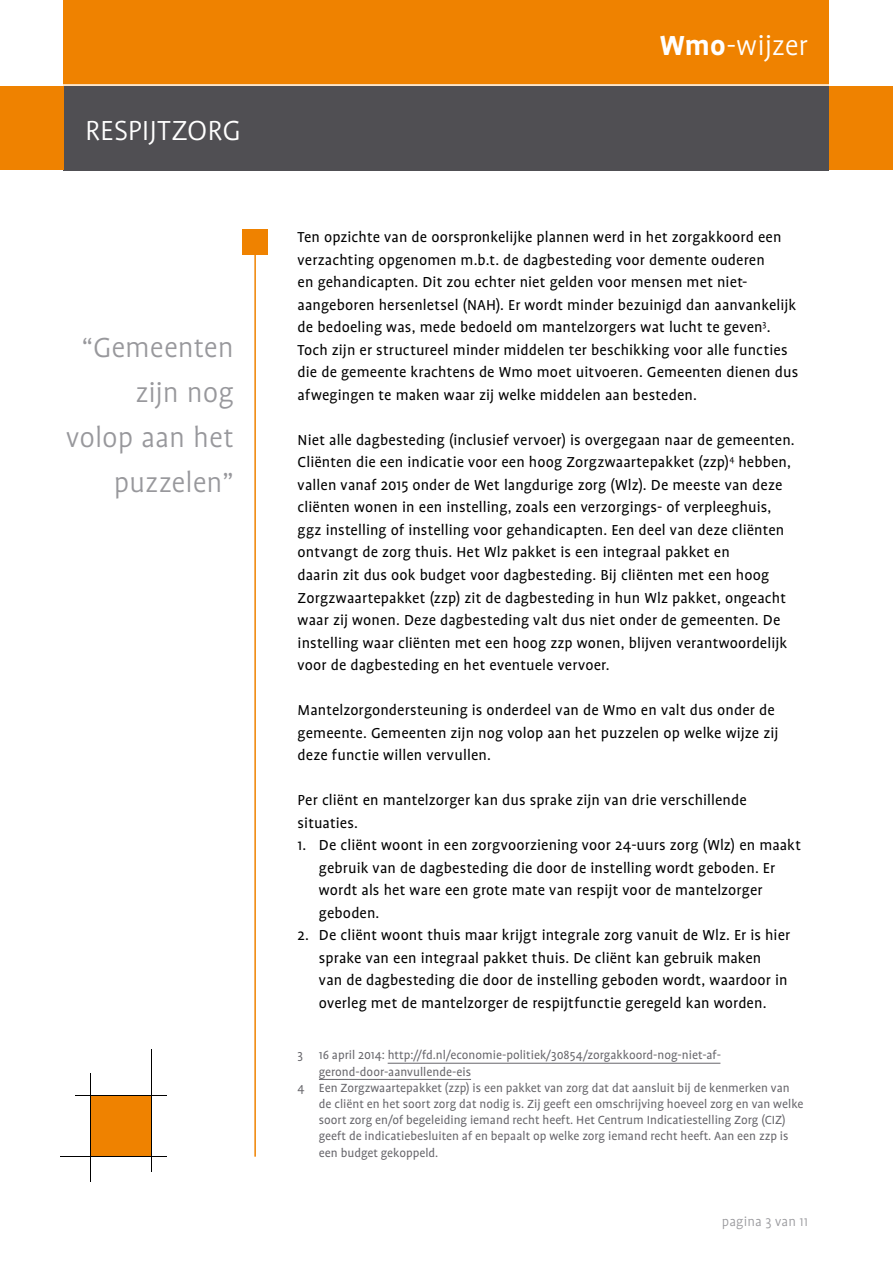
<style>
.page{position:relative;width:893px;height:1263px;background:#fff}
.page>*{position:absolute;margin:0;border:0;box-sizing:border-box;transform-origin:0 0}
.streamer{font:300 31.5px/45px "Profile";color:#98989c;text-align:right}
.t1{font:300 31.5px "Profile";color:#fff}
.brood{font:16.5px/22.5px "Profile";letter-spacing:.005em;color:#000}
.t2{font:300 15px "Profile";letter-spacing:.01em;color:#98989c}
.voetnoot{font:13.5px/16.2px "Profile";color:#68676c}
.s1{font-weight:700}
</style>
<div class="page">
<hr style="left:254px;top:254px;width:2px;height:903px;background:#ef8200">
<div style="left:242px;top:230px;width:25px;height:25px;background:#ef8200"></div>
<div style="left:91px;top:1096px;width:60px;height:60px;background:#ef8200"></div>
<hr style="left:91px;top:1073px;width:1px;height:109px;background:#000">
<hr style="left:151px;top:1049px;width:1px;height:122px;background:#000">
<hr style="left:75px;top:1095px;width:92px;height:1px;background:#000">
<hr style="left:61px;top:1156px;width:106px;height:1px;background:#000">
<hr style="left:388px;top:1063px;width:332px;height:1px;background:#68676c">
<hr style="left:319px;top:1079px;width:152px;height:1px;background:#68676c">
<div style="left:64px;top:85px;width:765px;height:85px;background:#504f53"></div>
<div style="left:64px;top:0;width:765px;height:85px;background:#ef8200"></div>
<div style="left:0;top:86px;width:64px;height:84px;background:#ef8200"></div>
<div style="left:829px;top:86px;width:64px;height:84px;background:#ef8200"></div>
<hr style="left:0;top:84px;width:893px;height:2px;background:#fff">
<h1 class="t1" style="left:85px;top:112px;width:157px">RESPIJTZORG</h1>
<p class="streamer" style="left:66px;top:325px;width:169px">“Gemeenten zijn nog volop aan het puzzelen”</p>
<h1 class="t1" style="left:660px;top:27px;width:150px"><span class="s1">Wmo</span>-wijzer</h1>
<p class="brood" style="left:298px;top:226px;width:502px">Ten opzichte van de oorspronkelijke plannen werd in het zorgakkoord een verzachting opgenomen m.b.t. de dagbesteding voor demente ouderen<br>en gehandicapten. Dit zou echter niet gelden voor mensen met niet&shy;aangeboren hersenletsel (NAH). Er wordt minder bezuinigd dan aanvankelijk de bedoeling was, mede bedoeld om mantelzorgers wat lucht te geven<sup>3</sup>.<br>Toch zijn er structureel minder middelen ter beschikking voor alle functies die de gemeente krachtens de Wmo moet uitvoeren. Gemeenten dienen dus afwegingen te maken waar zij welke middelen aan besteden.</p>
<p class="brood" style="left:298px;top:428px;width:499px">Niet alle dagbesteding (inclusief vervoer) is overgegaan naar de gemeenten.<br>Cliënten die een indicatie voor een hoog Zorgzwaartepakket (zzp)<sup>4</sup> hebben, vallen vanaf 2015 onder de Wet langdurige zorg (Wlz). De meeste van deze cliënten wonen in een instelling, zoals een verzorgings- of verpleeghuis, ggz instelling of instelling voor gehandicapten. Een deel van deze cliënten ontvangt de zorg thuis. Het Wlz pakket is een integraal pakket en<br>daarin zit dus ook budget voor dagbesteding. Bij cliënten met een hoog Zorgzwaartepakket (zzp) zit de dagbesteding in hun Wlz pakket, ongeacht waar zij wonen. Deze dagbesteding valt dus niet onder de gemeenten. De instelling waar cliënten met een hoog zzp wonen, blijven verantwoordelijk voor de dagbesteding en het eventuele vervoer.</p>
<p class="brood" style="left:298px;top:698px;width:482px">Mantelzorgondersteuning is onderdeel van de Wmo en valt dus onder de gemeente. Gemeenten zijn nog volop aan het puzzelen op welke wijze zij deze functie willen vervullen.</p>
<p class="brood" style="left:298px;top:788px;width:451px">Per cliënt en mantelzorger kan dus sprake zijn van drie verschillende situaties.</p>
<p class="brood" style="left:319px;top:833px;width:484px;text-indent:-21px">1. De cliënt woont in een zorgvoorziening voor 24-uurs zorg (Wlz) en maakt gebruik van de dagbesteding die door de instelling wordt geboden. Er wordt als het ware een grote mate van respijt voor de mantelzorger geboden.</p>
<p class="brood" style="left:319px;top:923px;width:473px;text-indent:-21px">2. De cliënt woont thuis maar krijgt integrale zorg vanuit de Wlz. Er is hier sprake van een integraal pakket thuis. De cliënt kan gebruik maken<br>van de dagbesteding die door de instelling geboden wordt, waardoor in overleg met de mantelzorger de respijtfunctie geregeld kan worden.</p>
<p class="voetnoot" style="left:319px;top:1047px;width:404px;text-indent:-21px">3 16 april 2014: http://fd.nl/economie-politiek/30854/zorgakkoord-nog-niet-af&shy;gerond-door-aanvullende-eis</p>
<p class="voetnoot" style="left:319px;top:1079px;width:486px;text-indent:-21px">4 Een Zorgzwaartepakket (zzp) is een pakket van zorg dat dat aansluit bij de kenmerken van de cliënt en het soort zorg dat nodig is. Zij geeft een omschrijving hoeveel zorg en van welke soort zorg en/of begeleiding iemand recht heeft. Het Centrum Indicatiestelling Zorg (CIZ) geeft de indicatiebesluiten af en bepaalt op welke zorg iemand recht heeft. Aan een zzp is een budget gekoppeld.</p>
<p class="t2" style="left:722px;top:1213px;width:88px">pagina 3 van 11</p>
</div>
